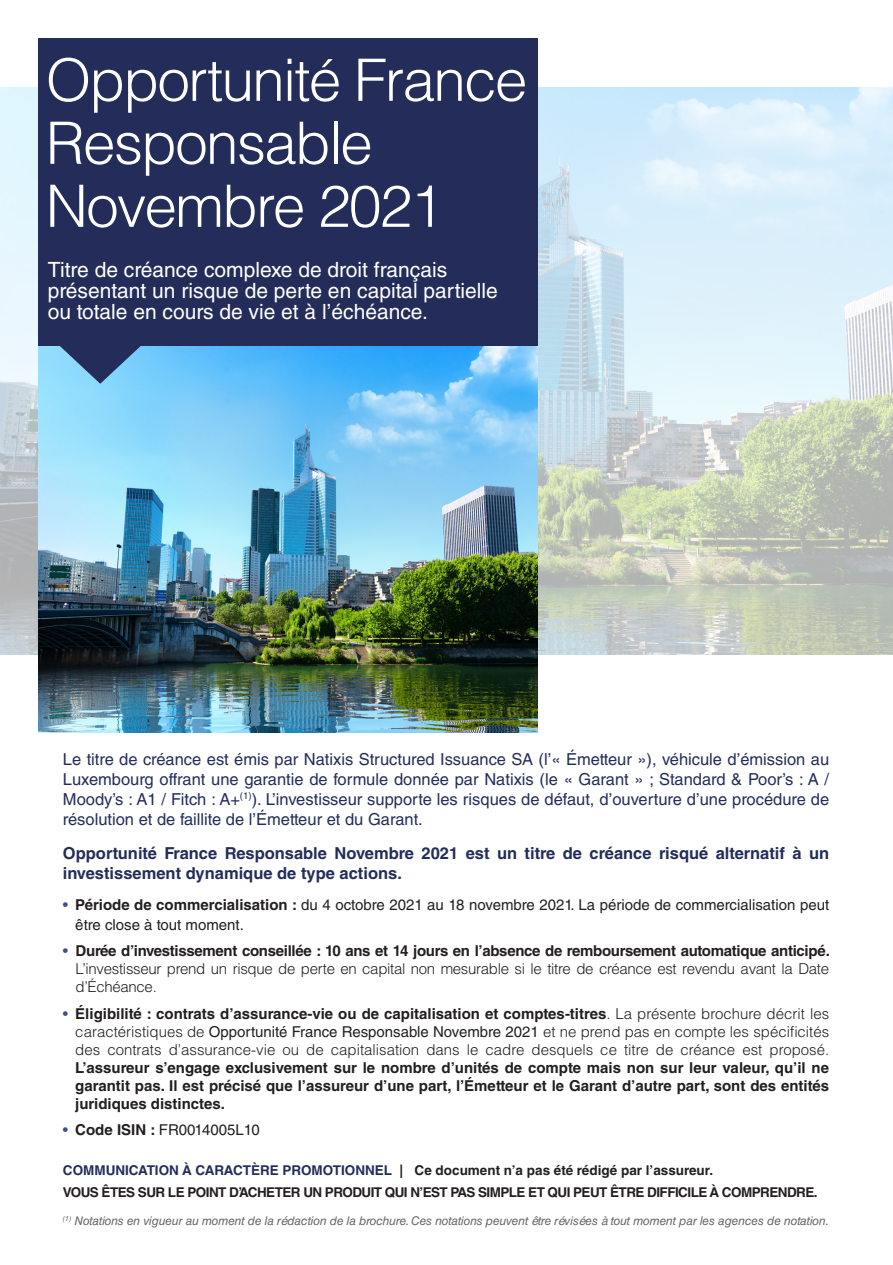
<style>
.page{position:relative;width:893px;height:1265px;background:#fff}
.page>*{position:absolute;margin:0;border:0;box-sizing:border-box;transform-origin:0 0}
.t1{font:300 58.5px/63px "Helvetica LT Std";letter-spacing:-.03em;color:#fff}
.t2{font:21px/21px "Helvetica LT Std";color:#fff}
.t3{font:16.5px/19.8px "Helvetica LT Std";color:#242d5a;text-align:justify}
.t4{font:700 16.5px/19.8px "Helvetica LT Std";color:#242d5a}
.t5{font:700 15px/18px "Helvetica LT Std";color:#231f20;text-align:justify}
.t6{font:300 15px/18px "Helvetica LT Std";letter-spacing:-.02em;color:#231f20;text-align:justify}
.t7{font:15px/19.8px "Helvetica LT Std";color:#231f20}
.t8{font:700 13.5px "Helvetica LT Std";letter-spacing:-.04em;color:#231f20}
.t9{font:700 13.5px "Helvetica LT Std";color:#231f20}
.t10{font:italic 12px "Helvetica LT Std";letter-spacing:-.01em;color:#666}
.s1{color:#414f89}
.s2{font-weight:700}
.s3{font-weight:400;color:#414f89}
.s4{font-weight:300}
.s5{font-weight:400}
.s6{color:#242d5a}
</style>
<div class="page">
<img style="left:0;top:87px;width:893px;height:568px">
<img style="left:38px;top:346px;width:500px;height:386px">
<div style="left:38px;top:38px;width:500px;height:308px;background:#242d5a"></div>
<svg style="left:59px;top:346px;width:82px;height:38px"></svg>
<p class="t1" style="left:46px;top:48px;width:483px">Opportunité France<br>Responsable<br>Novembre 2021</p>
<p class="t2" style="left:48px;top:259px;width:452px">Titre de créance complexe de droit français présentant un risque de perte en capital partielle ou totale en cours de vie et à l’échéance.</p>
<p class="t3" style="left:63px;top:749px;width:768px">Le titre de créance est émis par Natixis Structured Issuance SA (l’« Émetteur »), véhicule d’émission au Luxembourg offrant une garantie de formule donnée par Natixis (le « Garant » ; Standard &amp; Poor’s : A / Moody’s : A1 / Fitch : A+<sup>(1)</sup>). L’investisseur supporte les risques de défaut, d’ouverture d’une procédure de résolution et de faillite de l’Émetteur et du Garant.</p>
<p class="t4" style="left:63px;top:843px;width:768px">Opportunité France Responsable Novembre 2021 est un titre de créance risqué alternatif à un investissement dynamique de type actions.</p>
<p class="t7" style="left:75px;top:895px;width:755px;text-indent:-12px"><span class="s1">•</span> <span class="s2">Période de commercialisation :</span> du 4 octobre 2021 au 18 novembre 2021. La période de commercialisation peut être close à tout moment.</p>
<p class="t6" style="left:76px;top:942px;width:756px;text-indent:-13px"><span class="s3">•</span> <span class="s2">Durée d’investissement conseillée : 10 ans et 14 jours en l’absence de remboursement automatique anticipé.<br></span>L’investisseur prend un risque de perte en capital non mesurable si le titre de créance est revendu avant la Date d’Échéance.</p>
<p class="t5" style="left:75px;top:1004px;width:755px;text-indent:-12px"><span class="s3">•</span> Éligibilité : contrats d’assurance-vie ou de capitalisation et comptes-titres<span class="s4">. La présente brochure décrit les caractéristiques de</span> <span class="s5">Opportunité France Responsable Novembre 2021</span> <span class="s4">et ne prend pas en compte les spécificités des contrats d’assurance-vie ou de capitalisation dans le cadre desquels ce titre de créance est proposé.<br></span>L’assureur s’engage exclusivement sur le nombre d’unités de compte mais non sur leur valeur, qu’il ne garantit pas. Il est précisé que l’assureur d’une part, l’Émetteur et le Garant d’autre part, sont des entités juridiques distinctes.</p>
<p class="t7" style="left:63px;top:1120px;width:198px"><span class="s1">•</span> <span class="s2">Code ISIN :</span> FR0014005L10</p>
<p class="t9" style="left:63px;top:1162px;width:652px"><span class="s6">COMMUNICATION À CARACTÈRE PROMOTIONNEL</span> | Ce document n’a pas été rédigé par l’assureur.</p>
<p class="t8" style="left:63px;top:1184px;width:756px">VOUS ÊTES SUR LE POINT D’ACHETER UN PRODUIT QUI N’EST PAS SIMPLE ET QUI PEUT ÊTRE DIFFICILE À COMPRENDRE.</p>
<p class="t10" style="left:63px;top:1214px;width:768px"><sup>(1)</sup> Notations en vigueur au moment de la rédaction de la brochure. Ces notations peuvent être révisées à tout moment par les agences de notation.</p>
</div>
